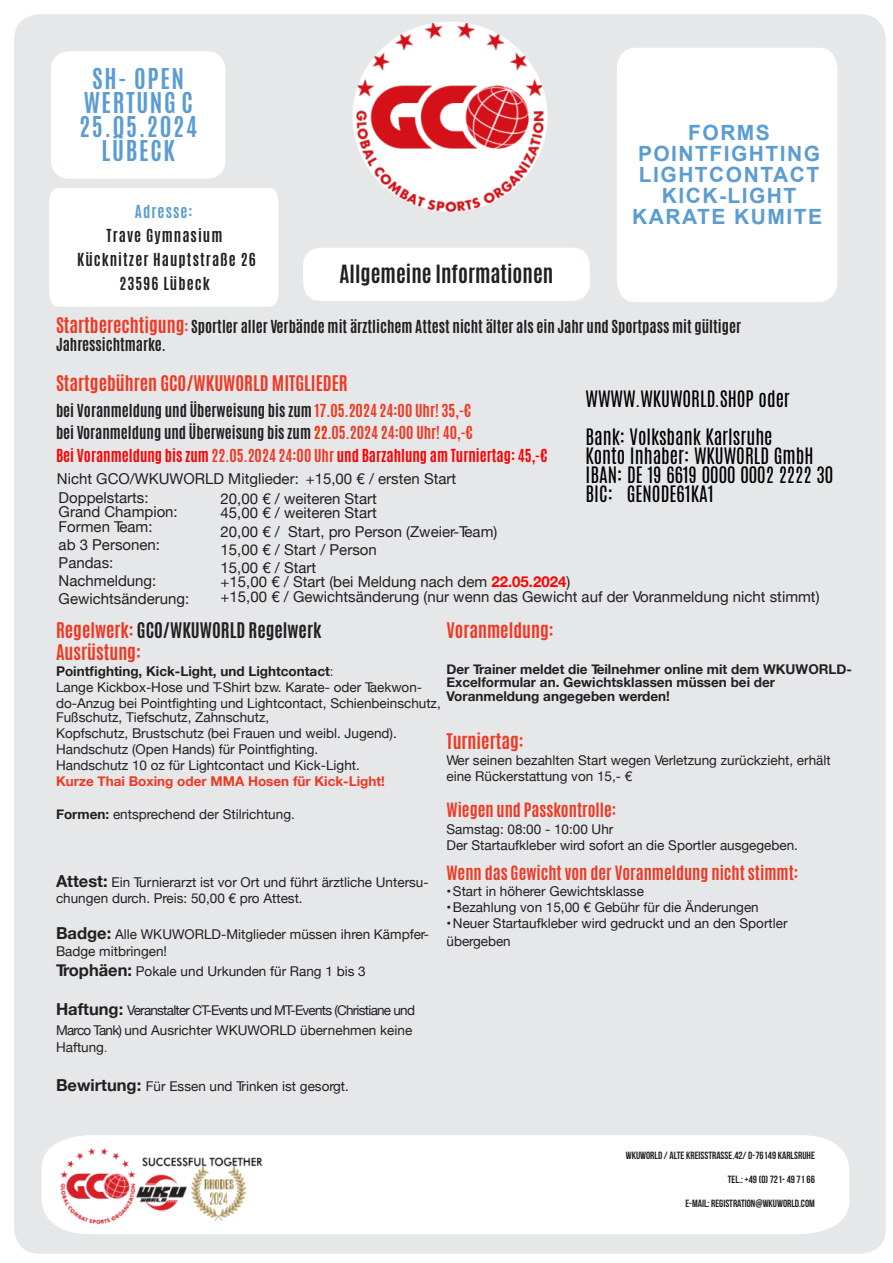
<style>
.page{position:relative;width:893px;height:1263px;background:#fff}
.page>*{position:absolute;margin:0;border:0;box-sizing:border-box;transform-origin:0 0}
.t1{font:700 24px/24px "Antonio";letter-spacing:.07em;color:#5b9cd1;text-align:center}
.t2{font:700 21px/21px "Arial";letter-spacing:.07em;color:#5b9cd1;text-align:center}
.t3{font:700 21px "Antonio";color:#231f20}
.t4{font:18.9px/18.9px "Antonio";color:#000}
.t5{font:700 18px/21.6px "Antonio";color:#ef3823}
.t6{font:700 16.5px "Antonio";color:#ef3823}
.t7{font:15px/18.8px "Helvetica Neue";color:#231f20}
.t8{font:700 15px/22.5px "Antonio";color:#231f20}
.t9{font:700 15px/24px "Antonio";letter-spacing:.07em;color:#231f20;text-align:center}
.t10{font:700 15px "Antonio";letter-spacing:.07em;color:#5b9cd1}
.t11{font:13.5px/16.2px "Helvetica Neue";color:#231f20}
.t12{font:700 13.5px/13.5px "Helvetica Neue";color:#231f20}
.t13{font:13.5px/19.8px "Helvetica Neue";letter-spacing:-.055em;color:#231f20}
.t14{font:700 13.5px "Helvetica Neue";color:#ef3823}
.t15{font:10.5px "Bebas Neue";color:#231f20}
.s1{font-size:18px;color:#ef3823}
.s2{color:#ef3823}
.s3{color:#ff2500}
.s4{color:#f00}
.s5{font-weight:700;color:#f00}
.s6{color:#231f20}
.s7{font-weight:700}
.s8{font-weight:300}
.s9{font-weight:700;font-size:16.5px}
.s10{font-family:"Arial Narrow"}
</style>
<div class="page">
<div style="left:14px;top:14px;width:872px;height:1240px;background:#e6e7e8;border-radius:26px"></div>
<img style="left:357px;top:22px;width:186px;height:190px">
<div style="left:41px;top:1135px;width:808px;height:99px;background:#fff"></div>
<img style="left:59px;top:1135px;width:204px;height:99px">
<div style="left:187px;top:1173px;width:80px;height:41px;background:#fff"></div>
<img style="left:191px;top:1166px;width:54px;height:54px">
<div style="left:51px;top:51px;width:174px;height:128px;background:#fff;border-radius:18px"></div>
<div style="left:617px;top:48px;width:220px;height:254px;background:#fff"></div>
<div style="left:49px;top:188px;width:229px;height:119px;background:#fff"></div>
<div style="left:303px;top:248px;width:287px;height:53px;background:#fff;border-radius:18px"></div>
<h1 class="t1" style="left:79px;top:67px;width:120px">SH- OPEN<br>WERTUNG C<br>25.05.2024<br>LÜBECK</h1>
<h2 class="t2" style="left:638px;top:124px;width:184px">FORMS<br>POINTFIGHTING<br>LIGHTCONTACT<br>KICK-LIGHT</h2>
<p class="t10" style="left:135px;top:200px;width:59px">Adresse:</p>
<h2 class="t2" style="left:632px;top:208px;width:191px">KARATE KUMITE</h2>
<p class="t9" style="left:77px;top:223px;width:180px">Trave Gymnasium<br>Kücknitzer Hauptstraße 26<br>23596 Lübeck</p>
<h2 class="t3" style="left:340px;top:259px;width:215px">Allgemeine Informationen</h2>
<p class="t8" style="left:56px;top:318px;width:687px;line-height:18px"><span class="s1">Startberechtigung</span><span class="s2">:</span> Sportler aller Verbände mit ärztlichem Attest nicht älter als ein Jahr und Sportpass mit gültiger<br>Jahressichtmarke.</p>
<h3 class="t5" style="left:56px;top:372px;width:293px">Startgebühren GCO/WKUWORLD MITGLIEDER</h3>
<p class="t8" style="left:56px;top:399px;width:494px">bei Voranmeldung und Überweisung bis zum <span class="s2">17.05.2024 24:00 Uhr! 35,-€<br></span>bei Voranmeldung und Überweisung bis zum <span class="s3">22</span><span class="s2">.05.2024 24:00 Uhr! 40,-€<br></span><span class="s4">Bei Voranmeldung bis zum</span> <span class="s2">22.05.2024 24:00 Uhr</span> <span class="s4">und Barzahlung am Turniertag: 45,-€</span></p>
<h3 class="t4" style="left:585px;top:380px;width:206px;line-height:38px">WWWW.WKUWORLD.SHOP oder<br>Bank: Volksbank Karlsruhe</h3>
<h3 class="t4" style="left:585px;top:446px;width:249px">Konto Inhaber: WKUWORLD GmbH<br>IBAN: DE 19 6619 0000 0002 2222 30<br>BIC: GENODE61KA1</h3>
<p class="t7" style="left:57px;top:469px;width:243px">Nicht GCO/WKUWORLD Mitglieder:<br>Doppelstarts:</p>
<p class="t7" style="left:306px;top:469px;width:152px">+15,00 € / ersten Start</p>
<p class="t7" style="left:221px;top:489px;width:158px">20,00 € / weiteren Start</p>
<p class="t7" style="left:59px;top:502px;width:121px">Grand Champion:</p>
<p class="t7" style="left:221px;top:503px;width:158px">45,00 € / weiteren Start</p>
<p class="t7" style="left:59px;top:517px;width:95px">Formen Team:</p>
<p class="t7" style="left:221px;top:522px;width:278px">20,00 € / Start, pro Person (Zweier-Team)</p>
<p class="t7" style="left:59px;top:535px;width:103px">ab 3 Personen:</p>
<p class="t7" style="left:221px;top:540px;width:158px">15,00 € / Start / Person</p>
<p class="t7" style="left:59px;top:553px;width:56px">Pandas:</p>
<p class="t7" style="left:221px;top:558px;width:97px">15,00 € / Start</p>
<p class="t7" style="left:59px;top:571px;width:99px">Nachmeldung:</p>
<p class="t7" style="left:221px;top:572px;width:351px">+15,00 € / Start (bei Meldung nach dem <span class="s5">22.05.2024</span>)</p>
<p class="t7" style="left:59px;top:589px;width:132px">Gewichtsänderung:</p>
<p class="t7" style="left:221px;top:587px;width:600px">+15,00 € / Gewichtsänderung (nur wenn das Gewicht auf der Voranmeldung nicht stimmt)</p>
<h3 class="t5" style="left:56px;top:619px;width:267px">Regelwerk: <span class="s6">GCO/WKUWORLD Regelwerk<br></span>Ausrüstung:</h3>
<p class="t11" style="left:56px;top:663px;width:386px"><span class="s7">Pointfighting, Kick-Light, und Lightcontact</span><span class="s8">:<br></span>Lange Kickbox-Hose und T-Shirt bzw. Karate- oder Taekwon&shy;do-Anzug bei Pointfighting und Lightcontact, Schienbeinschutz,</p>
<p class="t11" style="left:56px;top:708px;width:342px">Fußschutz, Tiefschutz, Zahnschutz,<br>Kopfschutz, Brustschutz (bei Frauen und weibl. Jugend).<br>Handschutz (Open Hands) für Pointfighting.<br>Handschutz 10 oz für Lightcontact und Kick-Light.</p>
<p class="t14" style="left:56px;top:773px;width:330px">Kurze Thai Boxing oder MMA Hosen für Kick-Light!</p>
<p class="t11" style="left:56px;top:806px;width:240px"><span class="s7">Formen:</span> entsprechend der Stilrichtung.</p>
<h3 class="t5" style="left:446px;top:619px;width:109px">Voranmeldung:</h3>
<p class="t12" style="left:446px;top:662px;width:407px">Der Trainer meldet die Teilnehmer online mit dem WKUWORLD-<br>Excelformular an. Gewichtsklassen müssen bei der<br>Voranmeldung angegeben werden!</p>
<h3 class="t5" style="left:446px;top:730px;width:79px">Turniertag:</h3>
<p class="t11" style="left:446px;top:752px;width:386px">Wer seinen bezahlten Start wegen Verletzung zurückzieht, erhält eine Rückerstattung von 15,- €</p>
<p class="t6" style="left:446px;top:798px;width:171px">Wiegen und Passkontrolle:</p>
<p class="t11" style="left:446px;top:820px;width:353px">Samstag: 08:00 - 10:00 Uhr<br>Der Startaufkleber wird sofort an die Sportler ausgegeben.</p>
<p class="t6" style="left:446px;top:861px;width:353px">Wenn das Gewicht von der Voranmeldung nicht stimmt:</p>
<p class="t11" style="left:446px;top:883px;width:199px">•Start in höherer Gewichtsklasse</p>
<p class="t11" style="left:446px;top:899px;width:314px">•Bezahlung von 15,00 € Gebühr für die Änderungen</p>
<p class="t11" style="left:446px;top:914px;width:343px;line-height:18px">•Neuer Startaufkleber wird gedruckt und an den Sportler übergeben</p>
<p class="t11" style="left:56px;top:874px;width:374px"><span class="s9">Attest:</span> Ein Turnierarzt ist vor Ort und führt ärztliche Untersu&shy;chungen durch. Preis: 50,00 € pro Attest.</p>
<p class="t11" style="left:56px;top:926px;width:375px"><span class="s9">Badge:</span> Alle WKUWORLD-Mitglieder müssen ihren Kämpfer-<br>Badge mitbringen!</p>
<p class="t11" style="left:56px;top:963px;width:311px"><span class="s9">Trophäen:</span> Pokale und Urkunden für Rang 1 bis 3</p>
<p class="t13" style="left:56px;top:1000px;width:360px"><span class="s9">Haftung:</span> Veranstalter CT-Events und MT-Events (Christiane und<br>Marco Tank) und Ausrichter WKUWORLD übernehmen keine</p>
<p class="t11" style="left:56px;top:1038px;width:53px">Haftung<span class="s10">.</span></p>
<p class="t11" style="left:56px;top:1078px;width:294px"><span class="s9">Bewirtung:</span> Für Essen und Trinken ist gesorgt.</p>
<p class="t15" style="left:626px;top:1151px;width:191px">WKUWORLD / ALTE KREISSTRASSE.42/ D-76149 KARLSRUHE</p>
<p class="t15" style="left:728px;top:1175px;width:88px">TEL.: +49 (0) 721- 49 71 66</p>
<p class="t15" style="left:685px;top:1199px;width:131px">E-MAIL: REGISTRATION@WKUWORLD.COM</p>
</div>
